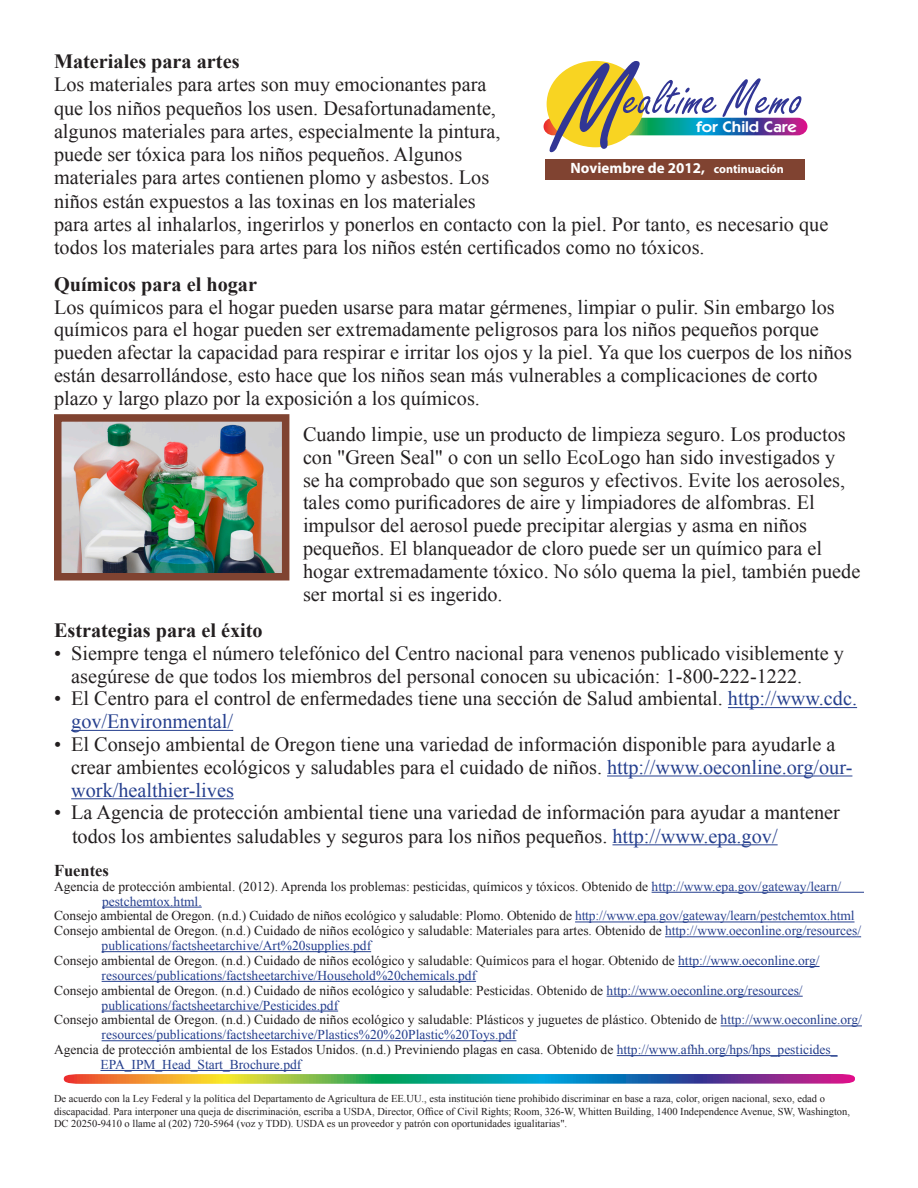
<style>
.page{position:relative;width:918px;height:1188px;background:#fff}
.page>*{position:absolute;margin:0;border:0;box-sizing:border-box;transform-origin:0 0}
.t1{font:20.25px/22.8px "Times New Roman";color:#231f20}
.t2{font:700 20.25px "Times New Roman";color:#231f20}
.t3{font:700 16.5px "Times New Roman";color:#231f20}
.t4{font:600 15.45px "Itc Kabel";color:#fff;scale:1.1 1}
.t5{font:700 15px "Myriad Pro";color:#fff}
.t6{font:13.5px/14.9px "Times New Roman";color:#231f20}
.t7{font:10.5px/12.6px "Times New Roman";color:#231f20}
.s1{color:#253f8e}
.s2{font-size:12px}
</style>
<div class="page">
<svg style="left:64px;top:1074px;width:791px;height:10px;background:#70887b"></svg>
<div style="left:545px;top:159px;width:260px;height:21px;background:#804331"></div>
<hr style="left:728px;top:707px;width:129px;height:1px;background:#253f8e">
<hr style="left:71px;top:730px;width:162px;height:1px;background:#253f8e">
<hr style="left:607px;top:776px;width:245px;height:1px;background:#253f8e">
<hr style="left:71px;top:798px;width:163px;height:1px;background:#253f8e">
<hr style="left:612px;top:844px;width:166px;height:1px;background:#253f8e">
<hr style="left:652px;top:892px;width:212px;height:1px;background:#253f8e">
<hr style="left:102px;top:907px;width:100px;height:1px;background:#253f8e">
<hr style="left:575px;top:922px;width:280px;height:1px;background:#253f8e">
<hr style="left:665px;top:936px;width:196px;height:1px;background:#253f8e">
<hr style="left:102px;top:951px;width:269px;height:1px;background:#253f8e">
<hr style="left:678px;top:966px;width:142px;height:1px;background:#253f8e">
<hr style="left:102px;top:981px;width:374px;height:1px;background:#253f8e">
<hr style="left:607px;top:996px;width:196px;height:1px;background:#253f8e">
<hr style="left:102px;top:1011px;width:236px;height:1px;background:#253f8e">
<hr style="left:721px;top:1026px;width:141px;height:1px;background:#253f8e">
<hr style="left:102px;top:1040px;width:414px;height:1px;background:#253f8e">
<hr style="left:617px;top:1055px;width:221px;height:1px;background:#253f8e">
<hr style="left:100px;top:1070px;width:201px;height:1px;background:#253f8e">
<img style="left:63px;top:423px;width:217px;height:148px">
<div style="left:54px;top:414px;width:235px;height:166px;border:8px solid #804331"></div>
<svg style="left:544px;top:61px;width:263px;height:91px"></svg>
<p class="t2" style="left:54px;top:47px;width:187px">Materiales para artes</p>
<p class="t1" style="left:54px;top:73px;width:776px;line-height:23.2px">Los materiales para artes son muy emocionantes para<br>que los niños pequeños los usen. Desafortunadamente,<br>algunos materiales para artes, especialmente la pintura,<br>puede ser tóxica para los niños pequeños. Algunos<br>materiales para artes contienen plomo y asbestos. Los<br>niños están expuestos a las toxinas en los materiales<br>para artes al inhalarlos, ingerirlos y ponerlos en contacto con la piel. Por tanto, es necesario que todos los materiales para artes para los niños estén certificados como no tóxicos.</p>
<p class="t2" style="left:54px;top:270px;width:205px">Químicos para el hogar</p>
<p class="t1" style="left:54px;top:295px;width:799px">Los químicos para el hogar pueden usarse para matar gérmenes, limpiar o pulir. Sin embargo los químicos para el hogar pueden ser extremadamente peligrosos para los niños pequeños porque pueden afectar la capacidad para respirar e irritar los ojos y la piel. Ya que los cuerpos de los niños están desarrollándose, esto hace que los niños sean más vulnerables a complicaciones de corto plazo y largo plazo por la exposición a los químicos.</p>
<p class="t1" style="left:303px;top:423px;width:559px">Cuando limpie, use un producto de limpieza seguro. Los productos con "Green Seal" o con un sello EcoLogo han sido investigados y<br>se ha comprobado que son seguros y efectivos. Evite los aerosoles, tales como purificadores de aire y limpiadores de alfombras. El impulsor del aerosol puede precipitar alergias y asma en niños pequeños. El blanqueador de cloro puede ser un químico para el hogar extremadamente tóxico. No sólo quema la piel, también puede ser mortal si es ingerido.</p>
<p class="t2" style="left:54px;top:616px;width:210px">Estrategias para el éxito</p>
<p class="t1" style="left:71px;top:641px;width:774px;text-indent:-17px">• Siempre tenga el número telefónico del Centro nacional para venenos publicado visiblemente y asegúrese de que todos los miembros del personal conocen su ubicación: 1-800-222-1222.</p>
<p class="t1" style="left:71px;top:687px;width:787px;text-indent:-17px">• El Centro para el control de enfermedades tiene una sección de Salud ambiental. <span class="s1">http://www.cdc. gov/Environmental/</span></p>
<p class="t1" style="left:71px;top:733px;width:783px;text-indent:-17px">• El Consejo ambiental de Oregon tiene una variedad de información disponible para ayudarle a crear ambientes ecológicos y saludables para el cuidado de niños. <span class="s1">http://www.oeconline.org/our&shy;work/healthier-lives</span></p>
<p class="t1" style="left:72px;top:801px;width:769px;line-height:23.2px;text-indent:-18px">• La Agencia de protección ambiental tiene una variedad de información para ayudar a mantener todos los ambientes saludables y seguros para los niños pequeños. <span class="s1">http://www.epa.gov/</span></p>
<p class="t3" style="left:54px;top:859px;width:56px">Fuentes</p>
<p class="t6" style="left:102px;top:879px;width:741px;text-indent:-48px">Agencia de protección ambiental. (2012). Aprenda los problemas: pesticidas, químicos y tóxicos. Obtenido de <span class="s1">http://www.epa.gov/gateway/learn/ pestchemtox.html.</span></p>
<p class="t6" style="left:54px;top:908px;width:802px">Consejo ambiental de Oregon. (n.d.) Cuidado de niños ecológico y saludable: Plomo. Obtenido de <span class="s1">http://www.epa.gov/gateway/learn/pestchemtox.html</span></p>
<p class="t6" style="left:102px;top:923px;width:761px;text-indent:-48px">Consejo ambiental de Oregon. (n.d.) Cuidado de niños ecológico y saludable: Materiales para artes. Obtenido de <span class="s1">http://www.oeconline.org/resources/ publications/factsheetarchive/Art%20supplies.pdf</span></p>
<p class="t6" style="left:102px;top:953px;width:719px;text-indent:-48px">Consejo ambiental de Oregon. (n.d.) Cuidado de niños ecológico y saludable: Químicos para el hogar. Obtenido de <span class="s1">http://www.oeconline.org/ resources/publications/factsheetarchive/Household%20chemicals.pdf</span></p>
<p class="t6" style="left:102px;top:983px;width:703px;text-indent:-48px">Consejo ambiental de Oregon. (n.d.) Cuidado de niños ecológico y saludable: Pesticidas. Obtenido de <span class="s1">http://www.oeconline.org/resources/ publications/factsheetarchive/Pesticides.pdf</span></p>
<p class="t6" style="left:102px;top:1012px;width:762px;text-indent:-48px">Consejo ambiental de Oregon. (n.d.) Cuidado de niños ecológico y saludable: Plásticos y juguetes de plástico. Obtenido de <span class="s1">http://www.oeconline.org/ resources/publications/factsheetarchive/Plastics%20%20Plastic%20Toys.pdf</span></p>
<p class="t6" style="left:100px;top:1042px;width:739px;text-indent:-46px">Agencia de protección ambiental de los Estados Unidos. (n.d.) Previniendo plagas en casa. Obtenido de <span class="s1">http://www.afhh.org/hps/hps_pesticides_<br>EPA_IPM_Head_Start_Brochure.pdf</span></p>
<p class="t4" style="left:696px;top:117px;width:93px">for Child Care</p>
<p class="t5" style="left:571px;top:158px;width:215px">Noviembre de 2012, <span class="s2">continuación</span></p>
<p class="t7" style="left:54px;top:1092px;width:798px">De acuerdo con la Ley Federal y la política del Departamento de Agricultura de EE.UU., esta institución tiene prohibido discriminar en base a raza, color, origen nacional, sexo, edad o discapacidad. Para interponer una queja de discriminación, escriba a USDA, Director, Office of Civil Rights; Room, 326-W, Whitten Building, 1400 Independence Avenue, SW, Washington,<br>DC 20250-9410 o llame al (202) 720-5964 (voz y TDD). USDA es un proveedor y patrón con oportunidades igualitarias".</p>
</div>
